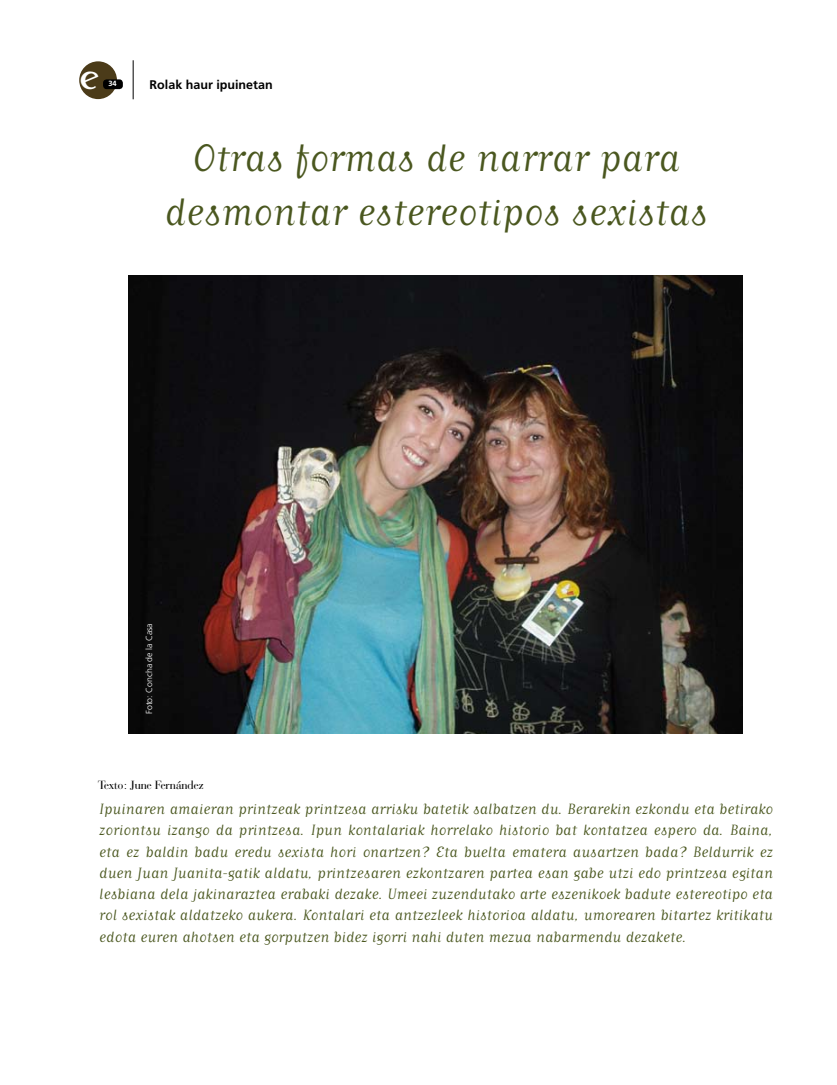
<style>
.page{position:relative;width:837px;height:1085px;background:#fff}
.page>*{position:absolute;margin:0;border:0;box-sizing:border-box;transform-origin:0 0}
.t1{font:45px/54px "Matrix Script";color:#4a571f;text-align:center}
.t2{font:30.62px "Buttplug Taft";color:#fff}
.t3{font:17.5px/21.2px "Matrix Script";color:#4a571f;text-align:justify}
.t4{font:12.5px "Bauer Bodoni BT";color:#000}
.t5{font:700 12.5px "Frutiger";color:#000}
.t6{font:300 8.75px "Frutiger";color:#fff}
.t7{font:700 7.5px "Frutiger";color:#fff}
</style>
<div class="page">
<div style="left:79px;top:61px;width:38px;height:38px;background:#4b3b19;border-radius:50%"></div>
<div style="left:103px;top:79px;width:20px;height:10px;background:#000;border-radius:4px"></div>
<hr style="left:133px;top:60px;width:1px;height:39px;background:#000">
<img style="left:128px;top:275px;width:613px;height:458px">
<p class="t2" style="left:80px;top:60px;width:20px">e</p>
<p class="t7" style="left:108px;top:79px;width:10px">34</p>
<p class="t5" style="left:149px;top:77px;width:124px">Rolak haur ipuinetan</p>
<p class="t1" style="left:164px;top:131px;width:544px">Otras formas de narrar para desmontar estereotipos sexistas</p>
<p class="t6" style="left:144px;top:714px;width:92px;rotate:-90deg">Foto: Concha de la Casa</p>
<p class="t4" style="left:98px;top:776px;width:107px">Texto: June Fernández</p>
<p class="t3" style="left:99px;top:798px;width:675px">Ipuinaren amaieran printzeak printzesa arrisku batetik salbatzen du. Berarekin ezkondu eta betirako zoriontsu izango da printzesa. Ipun kontalariak horrelako historio bat kontatzea espero da. Baina, eta ez baldin badu eredu sexista hori onartzen? Eta buelta ematera ausartzen bada? Beldurrik ez duen Juan Juanita-gatik aldatu, printzesaren ezkontzaren partea esan gabe utzi edo printzesa egitan lesbiana dela jakinaraztea erabaki dezake. Umeei zuzendutako arte eszenikoek badute estereotipo eta rol sexistak aldatzeko aukera. Kontalari eta antzezleek historioa aldatu, umorearen bitartez kritikatu edota euren ahotsen eta gorputzen bidez igorri nahi duten mezua nabarmendu dezakete.</p>
</div>
